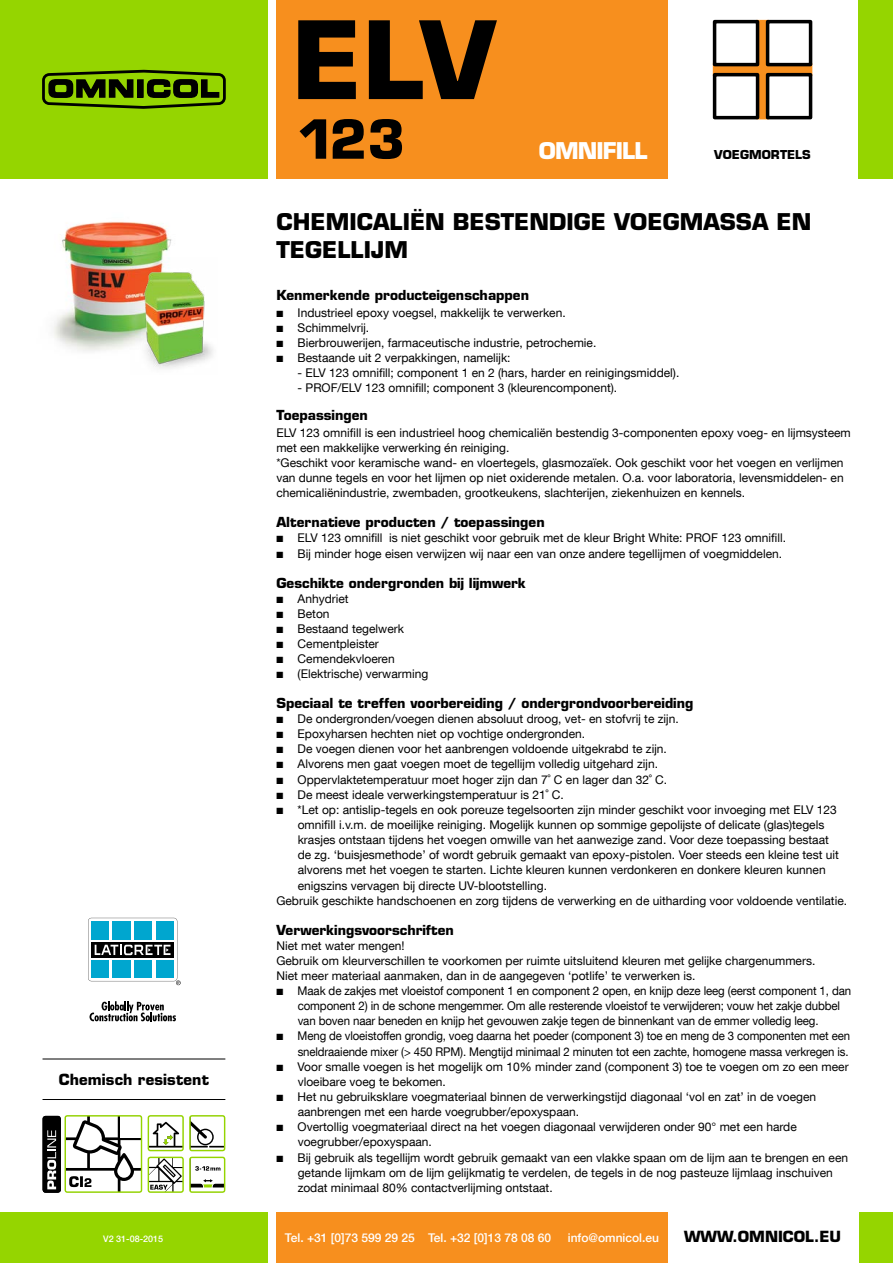
<style>
.page{position:relative;width:893px;height:1263px;background:#fff}
.page>*{position:absolute;margin:0;border:0;box-sizing:border-box;transform-origin:0 0}
.t1{font:700 105px "Eurostile LT Std";color:#000}
.t2{font:700 52.5px "Eurostile LT Std";color:#000}
.t3{font:700 22.5px/28.5px "Eurostile LT Std";color:#000}
.t4{font:700 22.5px "Eurostile LT Std";letter-spacing:-.04em;color:#fff}
.t5{font:700 15px "Eurostile LT Std";letter-spacing:.005em;color:#000}
.t6{font:700 13.5px "Eurostile LT Std";color:#000}
.t7{font:12px/15.1px "Helvetica Neue LT Com";color:#000}
.t8{font:12px/15.1px "Helvetica Neue LT Com";color:#000;scale:.96 1}
.t9{font:12px/15.1px "Helvetica Neue LT Com";color:#000;text-align:right;scale:.95 1}
.t10{font:500 12px "Helvetica Neue LT Com";color:#fff}
.t11{font:700 12px "Eurostile LT Std";color:#000}
.t12{font:500 9px "Helvetica Neue LT Com";color:#fff}
</style>
<div class="page">
<div style="left:276px;top:1212px;width:392px;height:51px;background:#f78f1e"></div>
<div style="left:859px;top:1212px;width:34px;height:51px;background:#95d500"></div>
<div style="left:0;top:1212px;width:268px;height:51px;background:#95d500"></div>
<div style="left:858px;top:0;width:35px;height:179px;background:#95d500"></div>
<div style="left:0;top:0;width:268px;height:179px;background:#95d500"></div>
<div style="left:42px;top:73px;width:184px;height:32px;border:3px solid #000;border-radius:6px"></div>
<svg style="left:48px;top:79px;width:86px;height:19px"></svg>
<div style="left:138px;top:80px;width:5px;height:17px;background:#000"></div>
<div style="left:137px;top:79px;width:7px;height:19px;border:1px solid #000"></div>
<svg style="left:146px;top:79px;width:74px;height:19px"></svg>
<div style="left:276px;top:0;width:392px;height:179px;background:#f78f1e"></div>
<svg style="left:759px;top:20px;width:7px;height:99px"></svg>
<svg style="left:713px;top:63px;width:99px;height:13px"></svg>
<div style="left:713px;top:73px;width:46px;height:46px;border:4px solid #000"></div>
<div style="left:766px;top:73px;width:46px;height:46px;border:4px solid #000"></div>
<div style="left:713px;top:20px;width:46px;height:46px;border:4px solid #000"></div>
<div style="left:766px;top:20px;width:46px;height:46px;border:4px solid #000"></div>
<svg style="left:88px;top:918px;width:93px;height:67px"></svg>
<svg style="left:90px;top:1001px;width:86px;height:20px"></svg>
<svg style="left:150px;top:1121px;width:32px;height:27px"></svg>
<div style="left:148px;top:1115px;width:36px;height:36px;border:1px solid #95d500;border-radius:2px"></div>
<svg style="left:148px;top:1157px;width:34px;height:34px"></svg>
<div style="left:148px;top:1157px;width:36px;height:36px;border:1px solid #95d500;border-radius:2px"></div>
<svg style="left:191px;top:1121px;width:32px;height:27px"></svg>
<div style="left:189px;top:1115px;width:36px;height:36px;border:1px solid #95d500;border-radius:2px"></div>
<svg style="left:191px;top:1157px;width:34px;height:31px"></svg>
<div style="left:189px;top:1157px;width:36px;height:36px;border:1px solid #95d500;border-radius:2px"></div>
<div style="left:65px;top:1115px;width:77px;height:78px;border:1px solid #95d500;border-radius:2px"></div>
<hr style="left:43px;top:1058px;width:182px;height:1px;background:#000">
<hr style="left:43px;top:1099px;width:182px;height:1px;background:#000">
<svg style="left:43px;top:1116px;width:98px;height:77px"></svg>
<img style="left:53px;top:221px;width:119px;height:130px">
<img style="left:130px;top:257px;width:83px;height:112px">
<p class="t5" style="left:59px;top:1070px;width:151px">Chemisch resistent</p>
<p class="t12" style="left:103px;top:1233px;width:62px">V2 31-08-2015</p>
<h1 class="t1" style="left:292px;top:-4px;width:205px">ELV</h1>
<h2 class="t2" style="left:297px;top:107px;width:110px">123</h2>
<h3 class="t4" style="left:539px;top:136px;width:110px">OMNIFILL</h3>
<p class="t11" style="left:714px;top:147px;width:98px">VOEGMORTELS</p>
<h3 class="t3" style="left:276px;top:207px;width:537px">CHEMICALIËN BESTENDIGE VOEGMASSA EN<br>TEGELLIJM</h3>
<p class="t6" style="left:276px;top:287px;width:254px">Kenmerkende producteigenschappen</p>
<p class="t7" style="left:276px;top:304px;width:291px">■ Industrieel epoxy voegsel, makkelijk te verwerken.</p>
<p class="t7" style="left:276px;top:319px;width:94px">■ Schimmelvrij.</p>
<p class="t7" style="left:276px;top:334px;width:321px">■ Bierbrouwerijen, farmaceutische industrie, petrochemie.</p>
<p class="t7" style="left:276px;top:349px;width:236px">■ Bestaande uit 2 verpakkingen, namelijk:</p>
<p class="t7" style="left:298px;top:364px;width:383px">- ELV 123 omnifill; component 1 en 2 (hars, harder en reinigingsmiddel).</p>
<p class="t7" style="left:298px;top:379px;width:321px">- PROF/ELV 123 omnifill; component 3 (kleurencomponent).</p>
<p class="t6" style="left:276px;top:407px;width:93px">Toepassingen</p>
<p class="t7" style="left:276px;top:424px;width:576px">ELV 123 omnifill is een industrieel hoog chemicaliën bestendig 3-componenten epoxy voeg- en lijmsysteem met een makkelijke verwerking én reiniging.<br>*Geschikt voor keramische wand- en vloertegels, glasmozaïek. Ook geschikt voor het voegen en verlijmen van dunne tegels en voor het lijmen op niet oxiderende metalen. O.a. voor laboratoria, levensmiddelen- en chemicaliënindustrie, zwembaden, grootkeukens, slachterijen, ziekenhuizen en kennels.</p>
<p class="t6" style="left:276px;top:514px;width:270px">Alternatieve producten / toepassingen</p>
<p class="t7" style="left:276px;top:530px;width:511px">■ ELV 123 omnifill is niet geschikt voor gebruik met de kleur Bright White: PROF 123 omnifill.</p>
<p class="t7" style="left:276px;top:545px;width:507px">■ Bij minder hoge eisen verwijzen wij naar een van onze andere tegellijmen of voegmiddelen.</p>
<p class="t6" style="left:276px;top:574px;width:251px">Geschikte ondergronden bij lijmwerk</p>
<p class="t7" style="left:276px;top:591px;width:74px">■ Anhydriet</p>
<p class="t7" style="left:276px;top:606px;width:55px">■ Beton</p>
<p class="t7" style="left:276px;top:621px;width:129px">■ Bestaand tegelwerk</p>
<p class="t7" style="left:276px;top:636px;width:104px">■ Cementpleister</p>
<p class="t7" style="left:276px;top:651px;width:120px">■ Cemendekvloeren</p>
<p class="t7" style="left:276px;top:666px;width:153px">■ (Elektrische) verwarming</p>
<p class="t6" style="left:276px;top:694px;width:418px">Speciaal te treffen voorbereiding / ondergrondvoorbereiding</p>
<p class="t7" style="left:276px;top:711px;width:404px">■ De ondergronden/voegen dienen absoluut droog, vet- en stofvrij te zijn.</p>
<p class="t7" style="left:276px;top:726px;width:310px">■ Epoxyharsen hechten niet op vochtige ondergronden.</p>
<p class="t7" style="left:276px;top:741px;width:392px">■ De voegen dienen voor het aanbrengen voldoende uitgekrabd te zijn.</p>
<p class="t7" style="left:276px;top:756px;width:383px">■ Alvorens men gaat voegen moet de tegellijm volledig uitgehard zijn.</p>
<p class="t7" style="left:276px;top:771px;width:392px">■ Oppervlaktetemperatuur moet hoger zijn dan 7˚ C en lager dan 32˚ C.</p>
<p class="t7" style="left:276px;top:786px;width:289px">■ De meest ideale verwerkingstemperatuur is 21˚ C.</p>
<p class="t7" style="left:276px;top:802px;width:562px">■ *Let op: antislip-tegels en ook poreuze tegelsoorten zijn minder geschikt voor invoeging met ELV 123</p>
<p class="t7" style="left:298px;top:817px;width:528px">omnifill i.v.m. de moeilijke reiniging. Mogelijk kunnen op sommige gepolijste of delicate (glas)tegels</p>
<p class="t7" style="left:298px;top:832px;width:533px">krasjes ontstaan tijdens het voegen omwille van het aanwezige zand. Voor deze toepassing bestaat</p>
<p class="t7" style="left:298px;top:847px;width:543px">de zg. ‘buisjesmethode’ of wordt gebruik gemaakt van epoxy-pistolen. Voer steeds een kleine test uit</p>
<p class="t7" style="left:298px;top:862px;width:529px">alvorens met het voegen te starten. Lichte kleuren kunnen verdonkeren en donkere kleuren kunnen</p>
<p class="t7" style="left:298px;top:877px;width:251px">enigszins vervagen bij directe UV-blootstelling.</p>
<p class="t7" style="left:276px;top:892px;width:572px">Gebruik geschikte handschoenen en zorg tijdens de verwerking en de uitharding voor voldoende ventilatie.</p>
<p class="t6" style="left:276px;top:921px;width:179px">Verwerkingsvoorschriften</p>
<p class="t7" style="left:276px;top:938px;width:540px">Niet met water mengen!<br>Gebruik om kleurverschillen te voorkomen per ruimte uitsluitend kleuren met gelijke chargenummers.<br>Niet meer materiaal aanmaken, dan in de aangegeven ‘potlife’ te verwerken is.</p>
<p class="t8" style="left:298px;top:983px;width:578px;text-indent:-21px">■ Maak de zakjes met vloeistof component 1 en component 2 open, en knijp deze leeg (eerst component 1, dan component 2) in de schone mengemmer. Om alle resterende vloeistof te verwijderen; vouw het zakje dubbel van boven naar beneden en knijp het gevouwen zakje tegen de binnenkant van de emmer volledig leeg.</p>
<p class="t9" style="left:276px;top:1028px;width:605px">■ Meng de vloeistoffen grondig, voeg daarna het poeder (component 3) toe en meng de 3 componenten met een sneldraaiende mixer (&gt; 450 RPM). Mengtijd minimaal 2 minuten tot een zachte, homogene massa verkregen is.</p>
<p class="t7" style="left:298px;top:1058px;width:553px;text-indent:-21px">■ Voor smalle voegen is het mogelijk om 10% minder zand (component 3) toe te voegen om zo een meer vloeibare voeg te bekomen.</p>
<p class="t7" style="left:298px;top:1089px;width:520px;text-indent:-21px">■ Het nu gebruiksklare voegmateriaal binnen de verwerkingstijd diagonaal ‘vol en zat’ in de voegen aanbrengen met een harde voegrubber/epoxyspaan.</p>
<p class="t7" style="left:298px;top:1119px;width:501px;text-indent:-21px">■ Overtollig voegmateriaal direct na het voegen diagonaal verwijderen onder 90° met een harde voegrubber/epoxyspaan.</p>
<p class="t7" style="left:298px;top:1149px;width:552px;text-indent:-21px">■ Bij gebruik als tegellijm wordt gebruik gemaakt van een vlakke spaan om de lijm aan te brengen en een getande lijmkam om de lijm gelijkmatig te verdelen, de tegels in de nog pasteuze lijmlaag inschuiven zodat minimaal 80% contactverlijming ontstaat.</p>
<p class="t10" style="left:285px;top:1230px;width:268px">Tel. +31 [0]73 599 29 25 Tel. +32 [0]13 78 08 60</p>
<p class="t10" style="left:568px;top:1230px;width:93px">info@omnicol.eu</p>
<p class="t5" style="left:684px;top:1227px;width:159px">WWW.OMNICOL.EU</p>
</div>
